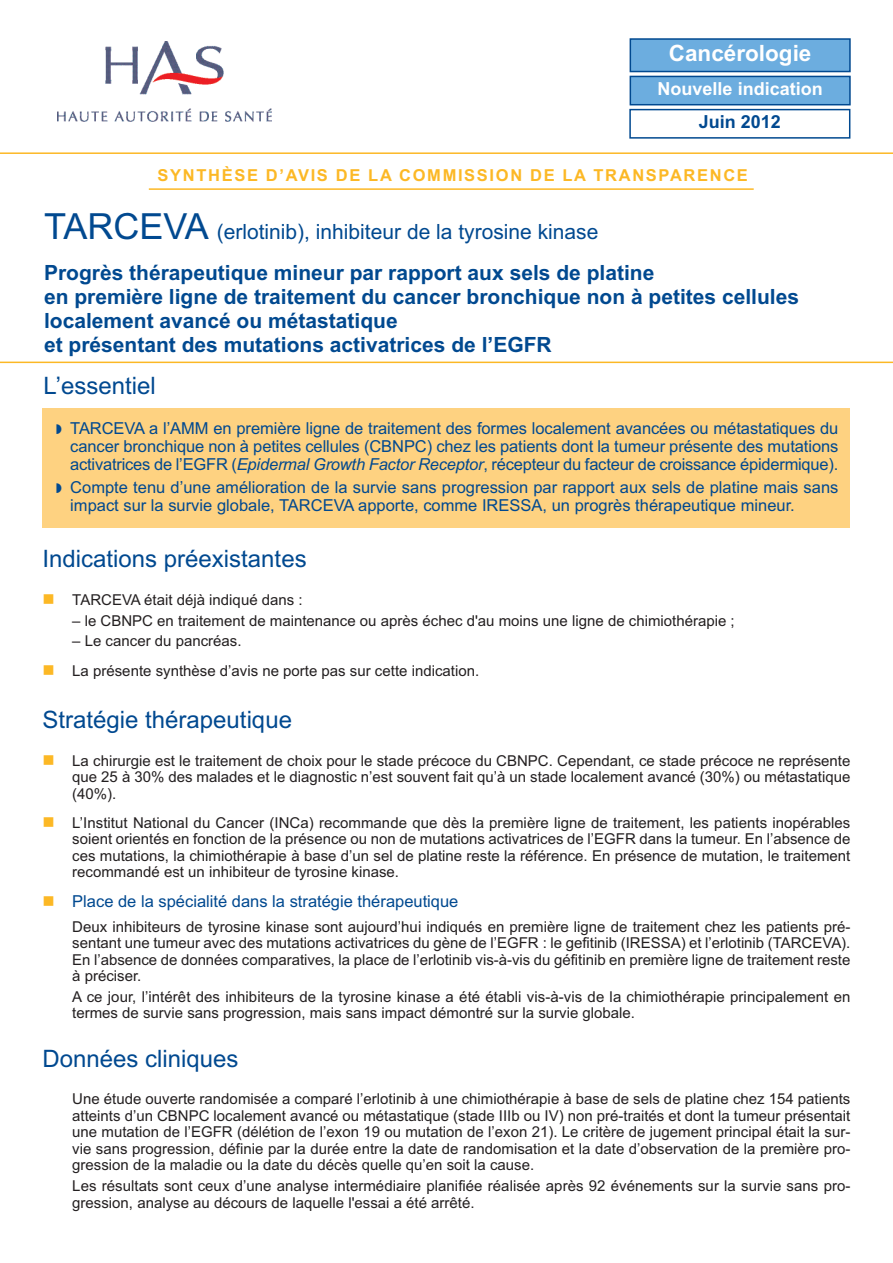
<style>
.page{position:relative;width:893px;height:1263px;background:#fff}
.page>*{position:absolute;margin:0;border:0;box-sizing:border-box;transform-origin:0 0}
.t1{font:24px "Arial";color:#014990}
.t2{font:700 22.5px "Arial";color:#fff}
.t3{font:700 21px/24px "Arial";color:#014990}
.t4{font:700 18px "Arial";color:#fff}
.t5{font:700 18px "Arial";color:#014990}
.t6{font:16.5px/18px "Arial";color:#014990;text-align:justify}
.t7{font:700 16.5px "Arial";letter-spacing:.1em;color:#fcb825}
.t8{font:15px/16.5px "Arial";color:#231f20;text-align:justify}
.s1{font-weight:400;font-size:36px}
.s2{font-weight:400}
.s3{font-style:italic}
</style>
<div class="page">
<hr style="left:0;top:362px;width:893px;height:1px;background:#fcb825">
<img style="left:57px;top:41px;width:214px;height:81px">
<hr style="left:0;top:152px;width:893px;height:2px;background:#fcb825">
<div style="left:43px;top:409px;width:807px;height:119px;background:#fed281"></div>
<hr style="left:149px;top:188px;width:605px;height:2px;background:#fcb825">
<div style="left:629px;top:109px;width:221px;height:30px;border:2px solid #014990"></div>
<div style="left:631px;top:77px;width:218px;height:27px;background:#6caddf"></div>
<div style="left:630px;top:76px;width:221px;height:29px;border:2px solid #014990"></div>
<div style="left:631px;top:40px;width:218px;height:31px;background:#6caddf"></div>
<div style="left:630px;top:38px;width:221px;height:34px;border:2px solid #014990"></div>
<h2 class="t2" style="left:669px;top:40px;width:144px">Cancérologie</h2>
<p class="t4" style="left:658px;top:78px;width:167px">Nouvelle indication</p>
<p class="t5" style="left:699px;top:112px;width:84px">Juin 2012</p>
<p class="t7" style="left:158px;top:166px;width:592px">SYNTHÈSE D’AVIS DE LA COMMISSION DE LA TRANSPARENCE</p>
<h3 class="t3" style="left:44px;top:212px;width:612px;line-height:41px"><span class="s1">TARCEVA</span> <span class="s2">(erlotinib), inhibiteur de la tyrosine kinase<br></span>Progrès thérapeutique mineur par rapport aux sels de platine</h3>
<h3 class="t3" style="left:44px;top:285px;width:757px">en première ligne de traitement du cancer bronchique non à petites cellules localement avancé ou métastatique<br>et présentant des mutations activatrices de l’EGFR</h3>
<h1 class="t1" style="left:44px;top:371px;width:114px">L’essentiel</h1>
<p class="t6" style="left:70px;top:420px;width:770px">TARCEVA a l’AMM en première ligne de traitement des formes localement avancées ou métastatiques du cancer bronchique non à petites cellules (CBNPC) chez les patients dont la tumeur présente des mutations activatrices de l’EGFR (<span class="s3">Epidermal Growth Factor Receptor</span>, récepteur du facteur de croissance épidermique).</p>
<p class="t6" style="left:70px;top:478px;width:770px">Compte tenu d’une amélioration de la survie sans progression par rapport aux sels de platine mais sans impact sur la survie globale, TARCEVA apporte, comme IRESSA, un progrès thérapeutique mineur.</p>
<h1 class="t1" style="left:43px;top:545px;width:266px">Indications préexistantes</h1>
<p class="t8" style="left:72px;top:591px;width:232px">TARCEVA était déjà indiqué dans :</p>
<p class="t8" style="left:72px;top:612px;width:664px">– le CBNPC en traitement de maintenance ou après échec d'au moins une ligne de chimiothérapie ;</p>
<p class="t8" style="left:72px;top:627px;width:408px;line-height:29.2px">– Le cancer du pancréas.<br>La présente synthèse d’avis ne porte pas sur cette indication.</p>
<h1 class="t1" style="left:43px;top:706px;width:251px">Stratégie thérapeutique</h1>
<p class="t8" style="left:72px;top:752px;width:780px">La chirurgie est le traitement de choix pour le stade précoce du CBNPC. Cependant, ce stade précoce ne représente que 25 à 30% des malades et le diagnostic n’est souvent fait qu’à un stade localement avancé (30%) ou métastatique (40%).</p>
<p class="t8" style="left:72px;top:814px;width:780px">L’Institut National du Cancer (INCa) recommande que dès la première ligne de traitement, les patients inopérables soient orientés en fonction de la présence ou non de mutations activatrices de l’EGFR dans la tumeur. En l’absence de ces mutations, la chimiothérapie à base d’un sel de platine reste la référence. En présence de mutation, le traitement recommandé est un inhibiteur de tyrosine kinase.</p>
<p class="t6" style="left:72px;top:892px;width:388px">Place de la spécialité dans la stratégie thérapeutique</p>
<p class="t8" style="left:72px;top:918px;width:780px">Deux inhibiteurs de tyrosine kinase sont aujourd’hui indiqués en première ligne de traitement chez les patients pré&shy;sentant une tumeur avec des mutations activatrices du gène de l’EGFR : le gefitinib (IRESSA) et l’erlotinib (TARCEVA).<br>En l’absence de données comparatives, la place de l’erlotinib vis-à-vis du géfitinib en première ligne de traitement reste à préciser.</p>
<p class="t8" style="left:72px;top:988px;width:780px">A ce jour, l’intérêt des inhibiteurs de la tyrosine kinase a été établi vis-à-vis de la chimiothérapie principalement en termes de survie sans progression, mais sans impact démontré sur la survie globale.</p>
<h1 class="t1" style="left:43px;top:1044px;width:198px">Données cliniques</h1>
<p class="t8" style="left:72px;top:1091px;width:780px">Une étude ouverte randomisée a comparé l’erlotinib à une chimiothérapie à base de sels de platine chez 154 patients atteints d’un CBNPC localement avancé ou métastatique (stade IIIb ou IV) non pré-traités et dont la tumeur présentait une mutation de l’EGFR (délétion de l’exon 19 ou mutation de l’exon 21). Le critère de jugement principal était la sur&shy;vie sans progression, définie par la durée entre la date de randomisation et la date d’observation de la première pro&shy;gression de la maladie ou la date du décès quelle qu’en soit la cause.</p>
<p class="t8" style="left:72px;top:1177px;width:780px">Les résultats sont ceux d’une analyse intermédiaire planifiée réalisée après 92 événements sur la survie sans pro&shy;gression, analyse au décours de laquelle l'essai a été arrêté.</p>
</div>
